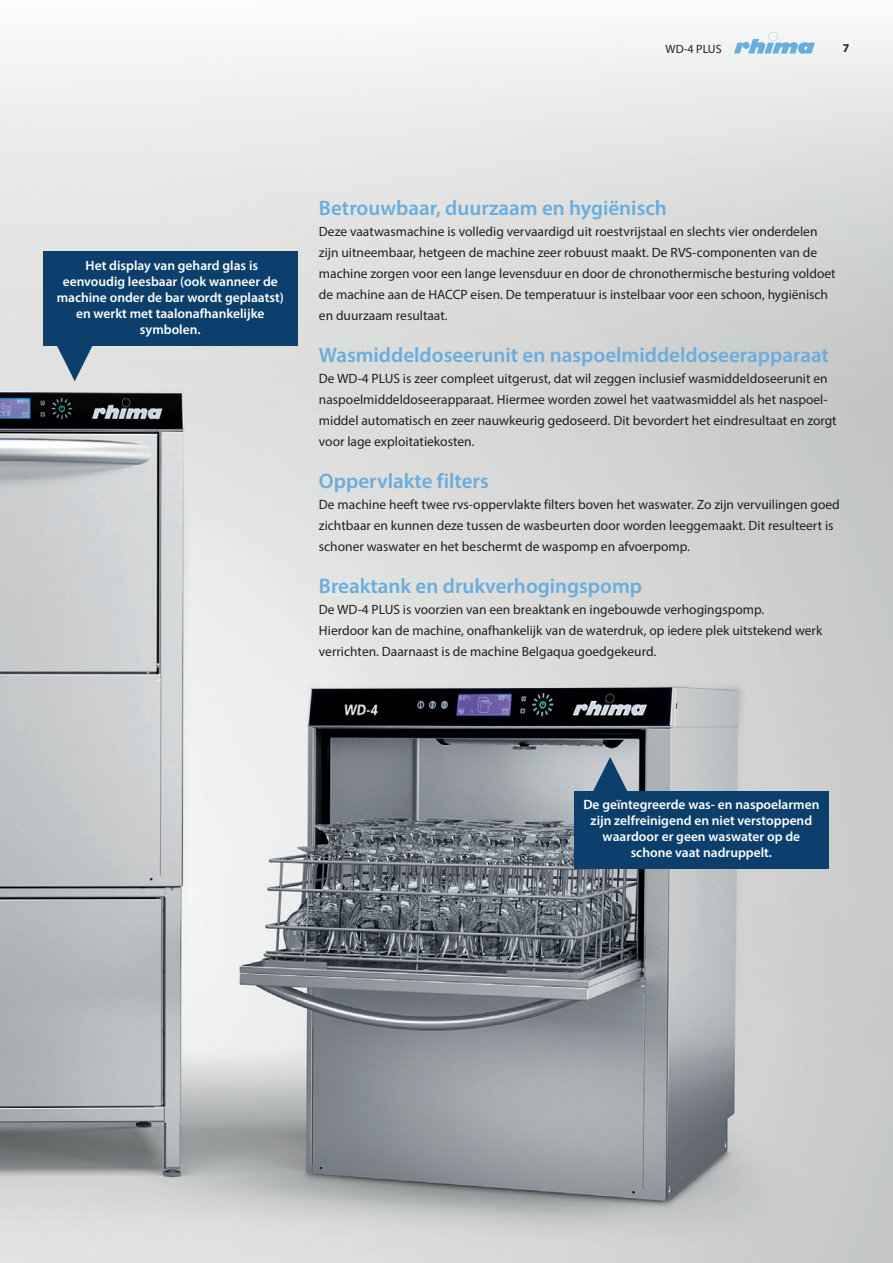
<style>
.page{position:relative;width:893px;height:1263px;background:#fff}
.page>*{position:absolute;margin:0;border:0;box-sizing:border-box;transform-origin:0 0}
.t1{font:600 21px "Myriad Pro";color:#69addf}
.t2{font:13.5px/21px "Myriad Pro";color:#231f20}
.t3{font:600 13.5px/16.2px "Myriad Pro";color:#fff;text-align:center}
.t4{font:12px "Myriad Pro";color:#231f20}
.t5{font:700 12px "Myriad Pro";color:#231f20}
</style>
<div class="page">
<img style="left:0;top:422px;width:893px;height:841px">
<svg style="left:0;top:31px;width:893px;height:391px;fill:#e1e2e1"></svg>
<div style="left:43px;top:251px;width:255px;height:95px;background:#0c3f6c"></div>
<svg style="left:57px;top:346px;width:35px;height:35px"></svg>
<div style="left:574px;top:791px;width:255px;height:77px;background:#0c3f6c"></div>
<svg style="left:592px;top:757px;width:36px;height:34px"></svg>
<svg style="left:734px;top:32px;width:82px;height:22px"></svg>
<p class="t4" style="left:666px;top:42px;width:57px">WD-4 PLUS</p>
<p class="t5" style="left:843px;top:40px;width:8px">7</p>
<p class="t3" style="left:57px;top:257px;width:229px">Het display van gehard glas is eenvoudig leesbaar (ook wanneer de machine onder de bar wordt geplaatst) en werkt met taalonafhankelijke symbolen.</p>
<h1 class="t1" style="left:319px;top:195px;width:349px">Betrouwbaar, duurzaam en hygiënisch</h1>
<p class="t2" style="left:319px;top:221px;width:518px">Deze vaatwasmachine is volledig vervaardigd uit roestvrijstaal en slechts vier onderdelen zijn uitneembaar, hetgeen de machine zeer robuust maakt. De RVS-componenten van de machine zorgen voor een lange levensduur en door de chronothermische besturing voldoet de machine aan de HACCP eisen. De temperatuur is instelbaar voor een schoon, hygiënisch en duurzaam resultaat.</p>
<h1 class="t1" style="left:319px;top:342px;width:512px">Wasmiddeldoseerunit en naspoelmiddeldoseerapparaat</h1>
<p class="t2" style="left:319px;top:368px;width:519px">De WD-4 PLUS is zeer compleet uitgerust, dat wil zeggen inclusief wasmiddeldoseerunit en naspoelmiddeldoseerapparaat. Hiermee worden zowel het vaatwasmiddel als het naspoel&shy;middel automatisch en zeer nauwkeurig gedoseerd. Dit bevordert het eindresultaat en zorgt voor lage exploitatiekosten.</p>
<h1 class="t1" style="left:319px;top:468px;width:171px">Oppervlakte filters</h1>
<p class="t2" style="left:319px;top:494px;width:522px">De machine heeft twee rvs-oppervlakte filters boven het waswater. Zo zijn vervuilingen goed zichtbaar en kunnen deze tussen de wasbeurten door worden leeggemaakt. Dit resulteert is schoner waswater en het beschermt de waspomp en afvoerpomp.</p>
<h1 class="t1" style="left:319px;top:573px;width:325px">Breaktank en drukverhogingspomp</h1>
<p class="t2" style="left:319px;top:599px;width:505px">De WD-4 PLUS is voorzien van een breaktank en ingebouwde verhogingspomp.<br>Hierdoor kan de machine, onafhankelijk van de waterdruk, op iedere plek uitstekend werk verrichten. Daarnaast is de machine Belgaqua goedgekeurd.</p>
<p class="t3" style="left:583px;top:796px;width:238px">De geïntegreerde was- en naspoelarmen zijn zelfreinigend en niet verstoppend waardoor er geen waswater op de schone vaat nadruppelt.</p>
</div>
